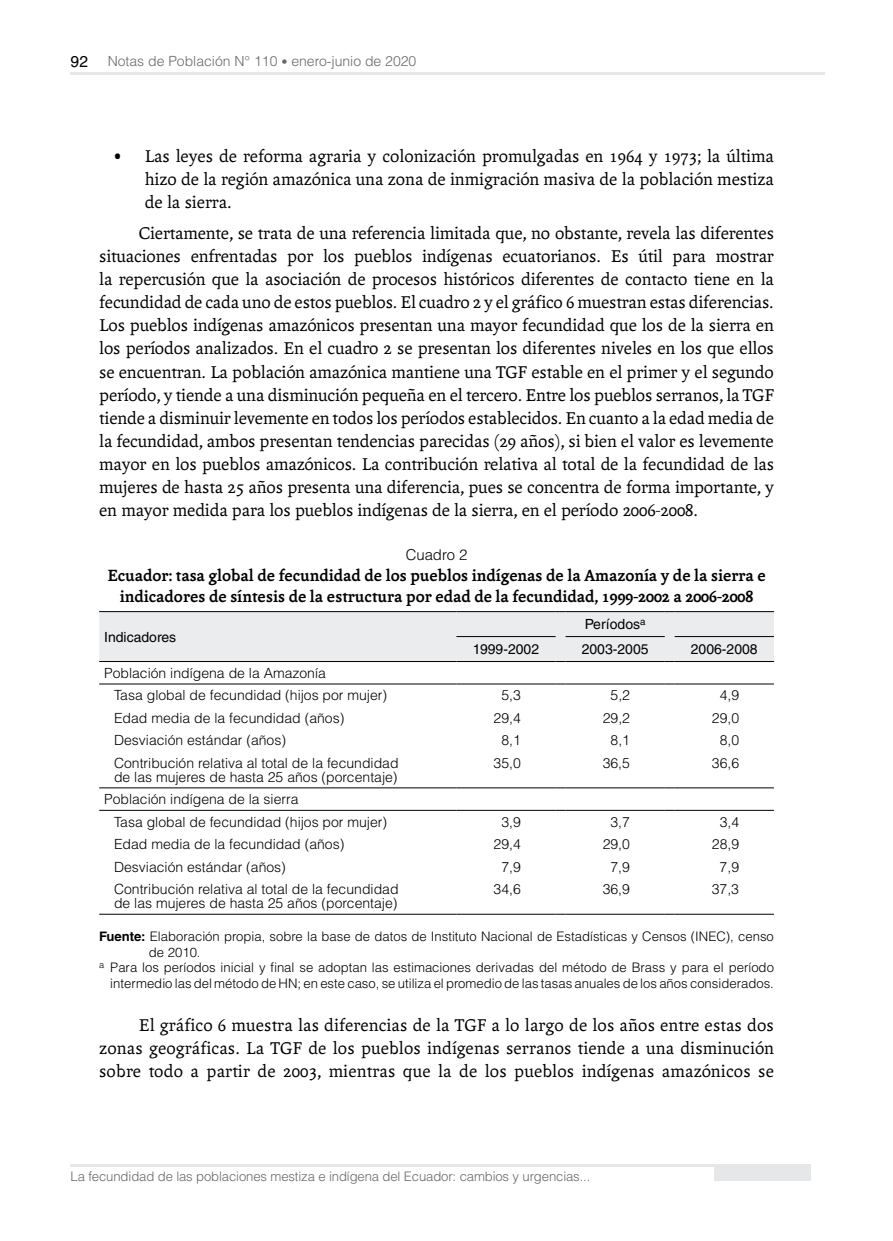
<style>
.page{position:relative;width:893px;height:1241px;background:#fff}
.page>*{position:absolute;margin:0;border:0;box-sizing:border-box;transform-origin:0 0}
.t1{font:18.38px/23.1px "Andralis ND Os F";color:#000;text-align:justify}
.t2{font:700 17.5px/21px "Andralis ND Os F";color:#000;text-align:center}
.t3{font:15.75px "Helvetica LT Std";color:#000}
.t4{font:300 14.88px "Helvetica LT Std";color:#000}
.t5{font:300 14px/22.4px "Helvetica LT Std";color:#000}
.t6{font:14px "Helvetica LT Std";color:#000}
.t7{font:300 14px "Helvetica LT Std";color:#68676c}
.t8{font:300 13.12px "Helvetica LT Std";color:#000}
.t9{font:300 13.12px "Helvetica LT Std";letter-spacing:-.01em;color:#68676c}
.s1{font-size:12.25px}
.s2{font-weight:700}
</style>
<div class="page">
<div style="left:715px;top:1165px;width:96px;height:15px;background:#e5e7e8"></div>
<hr style="left:71px;top:72px;width:754px;height:2px;background:#e5e7e8">
<hr style="left:71px;top:1164px;width:740px;height:2px;background:#e5e7e8">
<svg style="left:99px;top:611px;width:675px;height:51px;background:#e0e1e2"></svg>
<hr style="left:675px;top:661px;width:99px;height:1px;background:#000">
<hr style="left:99px;top:913px;width:357px;height:1px;background:#000">
<hr style="left:456px;top:913px;width:100px;height:1px;background:#000">
<hr style="left:566px;top:913px;width:99px;height:1px;background:#000">
<hr style="left:675px;top:913px;width:99px;height:1px;background:#000">
<hr style="left:99px;top:683px;width:357px;height:1px;background:#000">
<hr style="left:456px;top:683px;width:100px;height:1px;background:#000">
<hr style="left:566px;top:683px;width:99px;height:1px;background:#000">
<hr style="left:675px;top:683px;width:99px;height:1px;background:#000">
<hr style="left:99px;top:787px;width:357px;height:1px;background:#000">
<hr style="left:456px;top:787px;width:100px;height:1px;background:#000">
<hr style="left:566px;top:787px;width:99px;height:1px;background:#000">
<hr style="left:675px;top:787px;width:99px;height:1px;background:#000">
<hr style="left:99px;top:810px;width:357px;height:1px;background:#000">
<hr style="left:456px;top:810px;width:100px;height:1px;background:#000">
<hr style="left:566px;top:810px;width:99px;height:1px;background:#000">
<hr style="left:675px;top:810px;width:99px;height:1px;background:#000">
<p class="t3" style="left:71px;top:53px;width:19px">92</p>
<p class="t7" style="left:108px;top:52px;width:310px">Notas de Población N° 110 <span class="s1">•</span> enero-junio de 2020</p>
<p class="t1" style="left:145px;top:145px;width:631px;text-indent:-31px">• Las leyes de reforma agraria y colonización promulgadas en 1964 y 1973; la última hizo de la región amazónica una zona de inmigración masiva de la población mestiza de la sierra.</p>
<p class="t1" style="left:99px;top:222px;width:676px;text-indent:40px">Ciertamente, se trata de una referencia limitada que, no obstante, revela las diferentes situaciones enfrentadas por los pueblos indígenas ecuatorianos. Es útil para mostrar la repercusión que la asociación de procesos históricos diferentes de contacto tiene en la fecundidad de cada uno de estos pueblos. El cuadro 2 y el gráfico 6 muestran estas diferencias.<br>Los pueblos indígenas amazónicos presentan una mayor fecundidad que los de la sierra en los períodos analizados. En el cuadro 2 se presentan los diferentes niveles en los que ellos se encuentran. La población amazónica mantiene una TGF estable en el primer y el segundo período, y tiende a una disminución pequeña en el tercero. Entre los pueblos serranos, la TGF tiende a disminuir levemente en todos los períodos establecidos. En cuanto a la edad media de la fecundidad, ambos presentan tendencias parecidas (29 años), si bien el valor es levemente mayor en los pueblos amazónicos. La contribución relativa al total de la fecundidad de las mujeres de hasta 25 años presenta una diferencia, pues se concentra de forma importante, y en mayor medida para los pueblos indígenas de la sierra, en el período 2006-2008.</p>
<p class="t4" style="left:406px;top:545px;width:63px">Cuadro 2</p>
<p class="t2" style="left:107px;top:564px;width:660px">Ecuador: tasa global de fecundidad de los pueblos indígenas de la Amazonía y de la sierra e indicadores de síntesis de la estructura por edad de la fecundidad, 1999-2002 a 2006-2008</p>
<p class="t6" style="left:104px;top:628px;width:74px">Indicadores</p>
<p class="t6" style="left:585px;top:616px;width:62px">Períodos<sup>a</sup></p>
<p class="t5" style="left:114px;top:661px;width:275px;text-indent:-10px">Población indígena de la Amazonía<br>Tasa global de fecundidad (hijos por mujer)</p>
<p class="t6" style="left:473px;top:641px;width:68px">1999-2002</p>
<p class="t6" style="left:582px;top:641px;width:68px">2003-2005</p>
<p class="t6" style="left:691px;top:641px;width:68px">2006-2008</p>
<p class="t5" style="left:501px;top:683px;width:21px">5,3</p>
<p class="t5" style="left:611px;top:683px;width:21px">5,2</p>
<p class="t5" style="left:720px;top:683px;width:21px">4,9</p>
<p class="t5" style="left:114px;top:706px;width:232px">Edad media de la fecundidad (años)</p>
<p class="t5" style="left:494px;top:706px;width:29px">29,4</p>
<p class="t5" style="left:603px;top:706px;width:29px">29,2</p>
<p class="t5" style="left:712px;top:706px;width:29px">29,0</p>
<p class="t5" style="left:114px;top:728px;width:173px">Desviación estándar (años)</p>
<p class="t5" style="left:501px;top:728px;width:21px">8,1</p>
<p class="t5" style="left:610px;top:728px;width:21px">8,1</p>
<p class="t5" style="left:720px;top:728px;width:21px">8,0</p>
<p class="t5" style="left:114px;top:755px;width:286px;line-height:14px">Contribución relativa al total de la fecundidad de las mujeres de hasta 25 años (porcentaje)</p>
<p class="t5" style="left:494px;top:751px;width:29px">35,0</p>
<p class="t5" style="left:603px;top:751px;width:29px">36,5</p>
<p class="t5" style="left:712px;top:751px;width:29px">36,6</p>
<p class="t5" style="left:114px;top:787px;width:275px;text-indent:-10px">Población indígena de la sierra<br>Tasa global de fecundidad (hijos por mujer)</p>
<p class="t5" style="left:501px;top:810px;width:21px">3,9</p>
<p class="t5" style="left:610px;top:810px;width:21px">3,7</p>
<p class="t5" style="left:720px;top:810px;width:21px">3,4</p>
<p class="t5" style="left:114px;top:832px;width:232px">Edad media de la fecundidad (años)</p>
<p class="t5" style="left:494px;top:832px;width:29px">29,4</p>
<p class="t5" style="left:603px;top:832px;width:29px">29,0</p>
<p class="t5" style="left:712px;top:832px;width:29px">28,9</p>
<p class="t5" style="left:114px;top:855px;width:173px">Desviación estándar (años)</p>
<p class="t5" style="left:501px;top:855px;width:21px">7,9</p>
<p class="t5" style="left:610px;top:855px;width:21px">7,9</p>
<p class="t5" style="left:720px;top:855px;width:21px">7,9</p>
<p class="t5" style="left:114px;top:881px;width:286px;line-height:14px">Contribución relativa al total de la fecundidad de las mujeres de hasta 25 años (porcentaje)</p>
<p class="t5" style="left:494px;top:877px;width:29px">34,6</p>
<p class="t5" style="left:603px;top:877px;width:29px">36,9</p>
<p class="t5" style="left:712px;top:877px;width:29px">37,3</p>
<p class="t8" style="left:99px;top:927px;width:676px"><span class="s2">Fuente:</span> Elaboración propia, sobre la base de datos de Instituto Nacional de Estadísticas y Censos (INEC), censo</p>
<p class="t8" style="left:149px;top:943px;width:53px">de 2010.</p>
<p class="t8" style="left:99px;top:959px;width:676px"><sup>a</sup> Para los períodos inicial y final se adoptan las estimaciones derivadas del método de Brass y para el período</p>
<p class="t8" style="left:110px;top:975px;width:665px">intermedio las del método de HN; en este caso, se utiliza el promedio de las tasas anuales de los años considerados.</p>
<p class="t1" style="left:99px;top:1013px;width:676px;text-indent:40px">El gráfico 6 muestra las diferencias de la TGF a lo largo de los años entre estas dos zonas geográficas. La TGF de los pueblos indígenas serranos tiende a una disminución sobre todo a partir de 2003, mientras que la de los pueblos indígenas amazónicos se</p>
<p class="t9" style="left:71px;top:1167px;width:521px">La fecundidad de las poblaciones mestiza e indígena del Ecuador: cambios y urgencias...</p>
</div>
